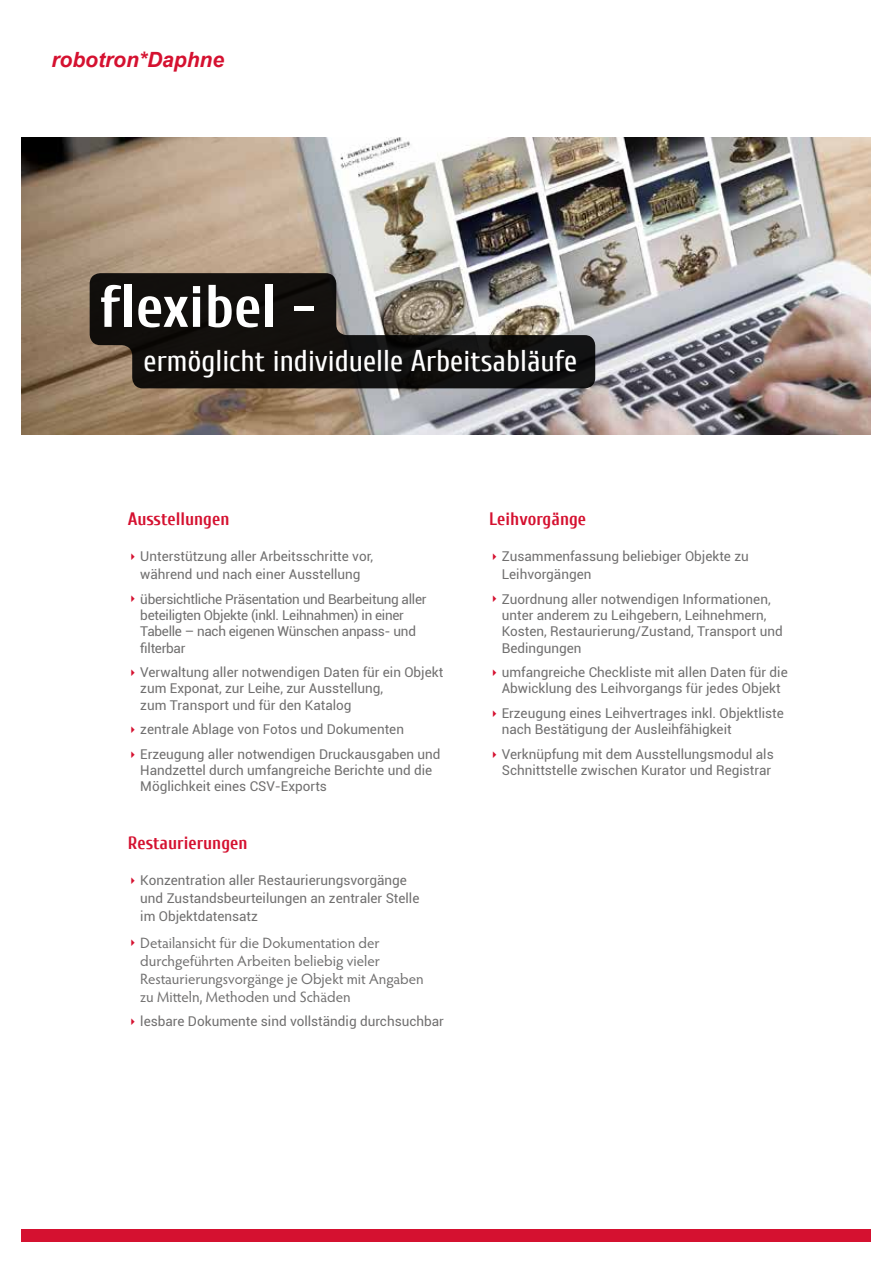
<style>
.page{position:relative;width:893px;height:1263px;background:#fff}
.page>*{position:absolute;margin:0;border:0;box-sizing:border-box;transform-origin:0 0}
.t1{font:700 60px "Cuprum";color:#fff}
.t2{font:30px "Cuprum";color:#fff}
.t3{font:italic 700 21px "Arial";color:#d51130}
.t4{font:700 18px "Cuprum";color:#d51130}
.t5{font:15px/18px "Hypatia Sans Pro";color:#706f6f}
.t6{font:13.5px/16.2px "Roboto";color:#706f6f}
.t7{font:13.5px/16.2px "Roboto";letter-spacing:-.02em;color:#706f6f}
</style>
<div class="page">
<div style="left:21px;top:1229px;width:872px;height:13px;background:#d51130"></div>
<img style="left:21px;top:137px;width:850px;height:298px">
<div style="left:872px;top:108px;width:21px;height:1142px;background:#fff"></div>
<svg style="left:90px;top:273px;width:505px;height:115px;background:#403d39"></svg>
<h3 class="t3" style="left:51px;top:45px;width:174px">robotron*Daphne</h3>
<h1 class="t1" style="left:100px;top:273px;width:217px">flexibel -</h1>
<h2 class="t2" style="left:143px;top:344px;width:435px">ermöglicht individuelle Arbeitsabläufe</h2>
<h3 class="t4" style="left:128px;top:509px;width:103px">Ausstellungen</h3>
<p class="t6" style="left:140px;top:547px;width:234px;line-height:18px">Unterstützung aller Arbeitsschritte vor, während und nach einer Ausstellung</p>
<p class="t7" style="left:140px;top:590px;width:288px">übersichtliche Präsentation und Bearbeitung aller beteiligten Objekte (inkl. Leihnahmen) in einer Tabelle – nach eigenen Wünschen anpass- und filterbar</p>
<p class="t6" style="left:140px;top:664px;width:304px">Verwaltung aller notwendigen Daten für ein Objekt zum Exponat, zur Leihe, zur Ausstellung,<br>zum Transport und für den Katalog</p>
<p class="t6" style="left:140px;top:717px;width:302px;line-height:24.8px">zentrale Ablage von Fotos und Dokumenten<br>Erzeugung aller notwendigen Druckausgaben und</p>
<p class="t6" style="left:140px;top:762px;width:293px">Handzettel durch umfangreiche Berichte und die<br>Möglichkeit eines CSV-Exports</p>
<h3 class="t4" style="left:128px;top:833px;width:121px">Restaurierungen</h3>
<p class="t6" style="left:140px;top:871px;width:281px;line-height:18px">Konzentration aller Restaurierungsvorgänge und Zustandsbeurteilungen an zentraler Stelle im Objektdatensatz</p>
<p class="t5" style="left:140px;top:933px;width:285px">Detailansicht für die Dokumentation der durchgeführten Arbeiten beliebig vieler Restaurierungsvorgänge je Objekt mit Angaben zu Mitteln, Methoden und Schäden</p>
<p class="t6" style="left:140px;top:1013px;width:305px">lesbare Dokumente sind vollständig durchsuchbar</p>
<h3 class="t4" style="left:489px;top:509px;width:98px">Leihvorgänge</h3>
<p class="t6" style="left:502px;top:547px;width:249px;line-height:18px">Zusammenfassung beliebiger Objekte zu<br>Leihvorgängen</p>
<p class="t6" style="left:502px;top:590px;width:282px">Zuordnung aller notwendigen Informationen, unter anderem zu Leihgebern, Leihnehmern, Kosten, Restaurierung/Zustand, Transport und Bedingungen</p>
<p class="t6" style="left:502px;top:664px;width:287px">umfangreiche Checkliste mit allen Daten für die<br>Abwicklung des Leihvorgangs für jedes Objekt</p>
<p class="t6" style="left:502px;top:705px;width:284px">Erzeugung eines Leihvertrages inkl. Objektliste nach Bestätigung der Ausleihfähigkeit</p>
<p class="t6" style="left:502px;top:746px;width:273px">Verknüpfung mit dem Ausstellungsmodul als<br>Schnittstelle zwischen Kurator und Registrar</p>
</div>
